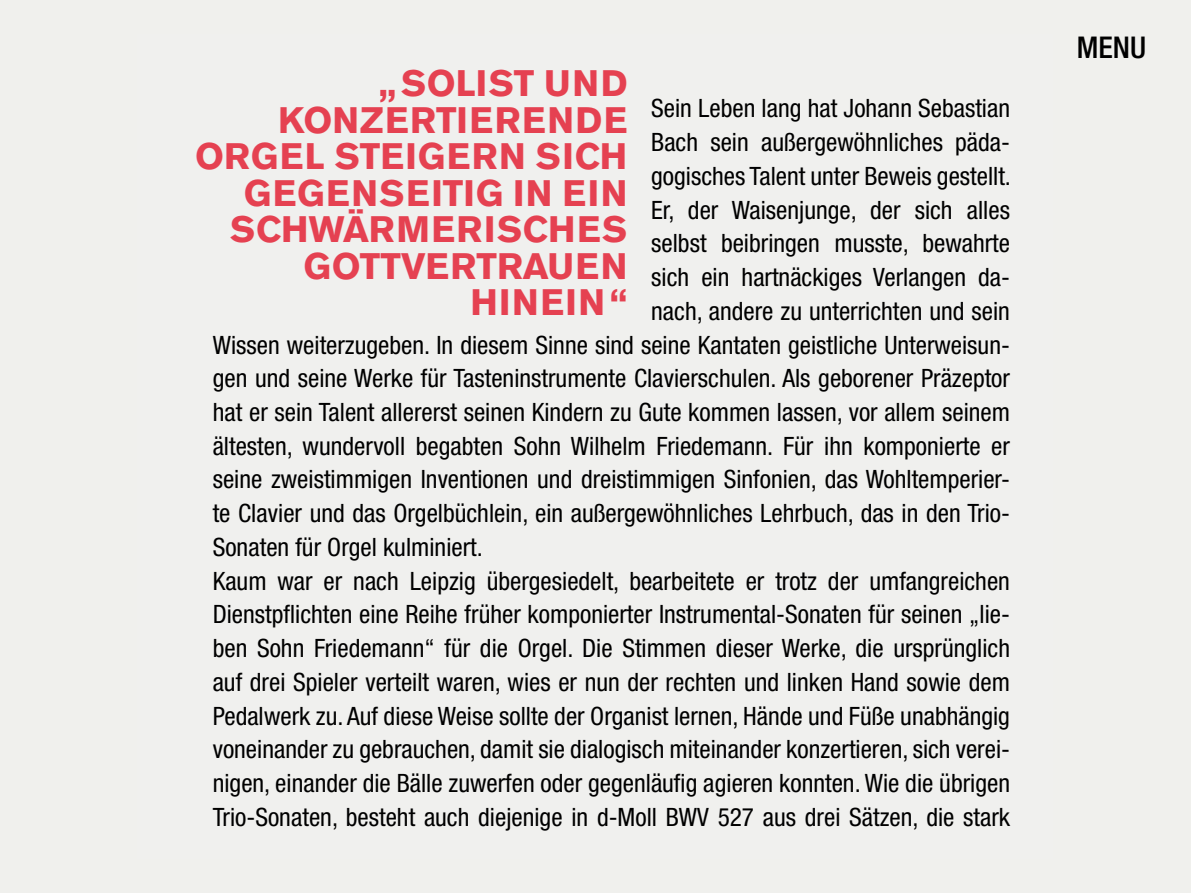
<style>
.page{position:relative;width:1191px;height:893px;background:#f0f0ed}
.page>*{position:absolute;margin:0;border:0;box-sizing:border-box;transform-origin:0 0}
.t1{font:700 36.6px/36.6px "Akzidenz Grotesk BE";letter-spacing:.04em;color:#e54151;text-align:right}
.t2{font:500 condensed 30px "Helvetica Neue";color:#000}
.t3{font:condensed 25.35px "Helvetica Neue";color:#000}
</style>
<div class="page">
<h1 class="t1" style="left:195px;top:65px;width:433px">„ SOLIST UND<br>KONZERTIERENDE<br>ORGEL STEIGERN SICH<br>GEGENSEITIG IN EIN<br>SCHWÄRMERISCHES<br>GOTTVERTRAUEN<br>HINEIN “</h1>
<p class="t3" style="left:651px;top:94px;width:360px">Sein Leben lang hat Johann Sebastian</p>
<p class="t3" style="left:651px;top:127px;width:360px">Bach sein außergewöhnliches päda-</p>
<p class="t3" style="left:651px;top:161px;width:361px">gogisches Talent unter Beweis gestellt.</p>
<p class="t3" style="left:651px;top:195px;width:360px">Er, der Waisenjunge, der sich alles</p>
<p class="t3" style="left:651px;top:229px;width:360px">selbst beibringen musste, bewahrte</p>
<p class="t3" style="left:651px;top:262px;width:360px">sich ein hartnäckiges Verlangen da-</p>
<p class="t3" style="left:651px;top:296px;width:360px">nach, andere zu unterrichten und sein</p>
<p class="t3" style="left:213px;top:330px;width:798px">Wissen weiterzugeben. In diesem Sinne sind seine Kantaten geistliche Unterweisun-</p>
<p class="t3" style="left:213px;top:364px;width:799px">gen und seine Werke fü r Tasteninstrumente Clavierschulen. Als geborener Präzeptor</p>
<p class="t3" style="left:213px;top:397px;width:799px">hat er sein Talent allererst seinen Kindern zu Gute kommen lassen, vor allem seinem</p>
<p class="t3" style="left:213px;top:431px;width:799px">ältesten, wundervoll begabten Sohn Wilhelm Friedemann. Fü r ihn komponierte er</p>
<p class="t3" style="left:213px;top:465px;width:799px">seine zweistimmigen Inventionen und dreistimmigen Sinfonien, das Wohltemperier-</p>
<p class="t3" style="left:213px;top:499px;width:799px">te Clavier und das Orgelbü chlein, ein außergewöhnliches Lehrbuch, das in den Trio-</p>
<p class="t3" style="left:213px;top:532px;width:272px">Sonaten fü r Orgel kulminiert.</p>
<p class="t3" style="left:213px;top:566px;width:798px">Kaum war er nach Leipzig ü bergesiedelt, bearbeitete er trotz der umfangreichen</p>
<p class="t3" style="left:213px;top:600px;width:799px">Dienstpflichten eine Reihe frü her komponierter Instrumental-Sonaten fü r seinen „lie-</p>
<p class="t3" style="left:213px;top:633px;width:799px">ben Sohn Friedemann“ fü r die Orgel. Die Stimmen dieser Werke, die ursprü nglich</p>
<p class="t3" style="left:213px;top:667px;width:799px">auf drei Spieler verteilt waren, wies er nun der rechten und linken Hand sowie dem</p>
<p class="t3" style="left:213px;top:701px;width:798px">Pedalwerk zu. Auf diese Weise sollte der Organist lernen, Hände und Fü ße unabhängig</p>
<p class="t3" style="left:213px;top:735px;width:799px">voneinander zu gebrauchen, damit sie dialogisch miteinander konzertieren, sich verei-</p>
<p class="t3" style="left:213px;top:768px;width:799px">nigen, einander die Bälle zuwerfen oder gegenläufig agieren konnten. Wie die ü brigen</p>
<p class="t3" style="left:213px;top:802px;width:799px">Trio-Sonaten, besteht auch diejenige in d-Moll BWV 527 aus drei Sätzen, die stark</p>
<p class="t2" style="left:1076px;top:30px;width:71px">MENU</p>
</div>
